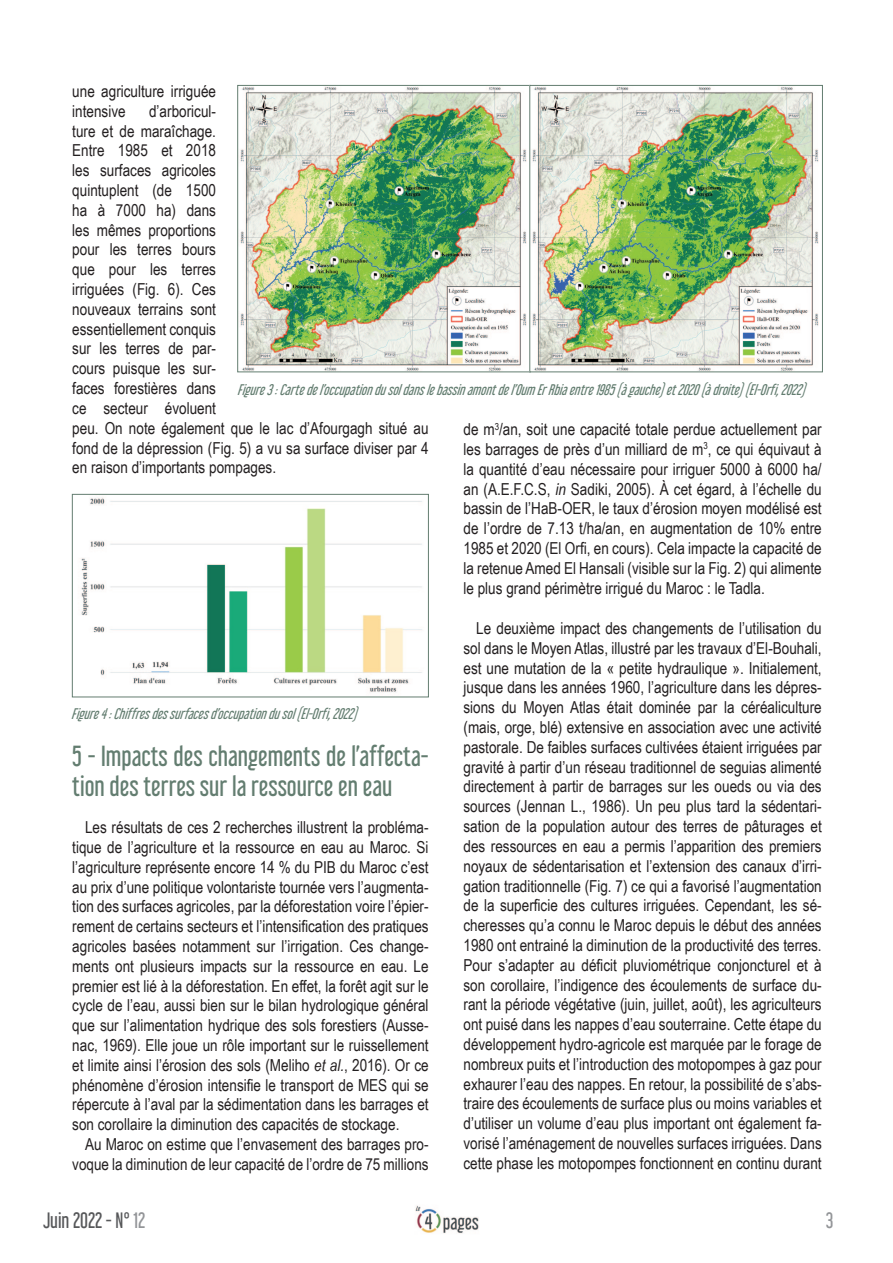
<style>
.page{position:relative;width:893px;height:1263px;background:#fff}
.page>*{position:absolute;margin:0;border:0;box-sizing:border-box;transform-origin:0 0}
.t1{font:25.5px/30.6px "Libel Suit Rg";color:#637d70}
.t2{font:19.5px "Libel Suit Rg";color:#57585a}
.t3{font:19.5px "Libel Suit Rg";color:#939598}
.t4{font:16.5px/19.8px "Arial Narrow";color:#231f20;text-align:justify}
.t5{font:italic 13.5px "Libel Suit Rg";color:#637d70}
.s1{font-style:italic}
.s2{color:#939598}
</style>
<div class="page">
<img style="left:415px;top:1205px;width:64px;height:29px">
<img style="left:240px;top:87px;width:579px;height:283px">
<div style="left:237px;top:85px;width:294px;height:287px;border:1px solid #637d70"></div>
<div style="left:529px;top:85px;width:294px;height:287px;border:1px solid #637d70"></div>
<img style="left:81px;top:497px;width:341px;height:195px">
<div style="left:72px;top:494px;width:357px;height:203px;border:1px solid #637d70"></div>
<p class="t4" style="left:72px;top:81px;width:145px">une agriculture irriguée intensive</p>
<p class="t4" style="left:72px;top:101px;width:358px;text-align:left;text-indent:77px">d’arboricul-<br>ture et de maraîchage.<br>Entre 1985 et 2018<br>les surfaces agricoles<br>quintuplent (de 1500<br>ha à 7000 ha) dans<br>les mêmes proportions<br>pour les terres bours<br>que pour les terres<br>irriguées (Fig. 6). Ces<br>nouveaux terrains sont<br>essentiellement conquis<br>sur les terres de par-<br>cours puisque les sur-<br>faces forestières dans<br>ce secteur évoluent<br>peu. On note également que le lac d’Afourgagh situé au fond de la dépression (Fig. 5) a vu sa surface diviser par 4 en raison d’importants pompages.</p>
<p class="t5" style="left:237px;top:379px;width:575px">Figure3:Cartedel’occupationdusoldanslebassinamontdel’OumErRbiaentre1985(àgauche)et2020(àdroite)(El-Orfi,2022)</p>
<p class="t4" style="left:463px;top:419px;width:360px">de m<sup>3</sup>/an, soit une capacité totale perdue actuellement par les barrages de près d’un milliard de m<sup>3</sup>, ce qui équivaut à la quantité d’eau nécessaire pour irriguer 5000 à 6000 ha/ an (A.E.F.C.S, <span class="s1">in</span> Sadiki, 2005). À cet égard, à l’échelle du bassin de l’HaB-OER, le taux d’érosion moyen modélisé est de l’ordre de 7.13 t/ha/an, en augmentation de 10% entre 1985 et 2020 (El Orfi, en cours). Cela impacte la capacité de la retenue Amed El Hansali (visible sur la Fig. 2) qui alimente le plus grand périmètre irrigué du Maroc : le Tadla.</p>
<p class="t4" style="left:463px;top:618px;width:360px;text-indent:13px">Le deuxième impact des changements de l’utilisation du sol dans le Moyen Atlas, illustré par les travaux d’El-Bouhali, est une mutation de la « petite hydraulique ». Initialement, jusque dans les années 1960, l’agriculture dans les dépres&shy;sions du Moyen Atlas était dominée par la céréaliculture (mais, orge, blé) extensive en association avec une activité pastorale. De faibles surfaces cultivées étaient irriguées par gravité à partir d’un réseau traditionnel de seguias alimenté directement à partir de barrages sur les oueds ou via des sources (Jennan L., 1986). Un peu plus tard la sédentari&shy;sation de la population autour des terres de pâturages et des ressources en eau a permis l’apparition des premiers noyaux de sédentarisation et l’extension des canaux d’irri&shy;gation traditionnelle (Fig. 7) ce qui a favorisé l’augmentation de la superficie des cultures irriguées. Cependant, les sé&shy;cheresses qu’a connu le Maroc depuis le début des années 1980 ont entrainé la diminution de la productivité des terres.<br>Pour s’adapter au déficit pluviométrique conjoncturel et à son corollaire, l’indigence des écoulements de surface du&shy;rant la période végétative (juin, juillet, août), les agriculteurs ont puisé dans les nappes d’eau souterraine. Cette étape du développement hydro-agricole est marquée par le forage de nombreux puits et l’introduction des motopompes à gaz pour exhaurer l’eau des nappes. En retour, la possibilité de s’abs&shy;traire des écoulements de surface plus ou moins variables et d’utiliser un volume d’eau plus important ont également fa&shy;vorisé l’aménagement de nouvelles surfaces irriguées. Dans cette phase les motopompes fonctionnent en continu durant</p>
<p class="t5" style="left:71px;top:702px;width:293px">Figure4:Chiffresdessurfacesd’occupationdusol(El-Orfi,2022)</p>
<h1 class="t1" style="left:72px;top:738px;width:358px">5 - Impacts des changements de l’affecta&shy;tion des terres sur la ressource en eau</h1>
<p class="t4" style="left:72px;top:817px;width:358px;text-indent:13px">Les résultats de ces 2 recherches illustrent la probléma&shy;tique de l’agriculture et la ressource en eau au Maroc. Si l’agriculture représente encore 14 % du PIB du Maroc c’est au prix d’une politique volontariste tournée vers l’augmenta&shy;tion des surfaces agricoles, par la déforestation voire l’épier&shy;rement de certains secteurs et l’intensification des pratiques agricoles basées notamment sur l’irrigation. Ces change&shy;ments ont plusieurs impacts sur la ressource en eau. Le premier est lié à la déforestation. En effet, la forêt agit sur le cycle de l’eau, aussi bien sur le bilan hydrologique général que sur l’alimentation hydrique des sols forestiers (Ausse&shy;nac, 1969). Elle joue un rôle important sur le ruissellement et limite ainsi l’érosion des sols (Meliho <span class="s1">et al.</span>, 2016). Or ce phénomène d’érosion intensifie le transport de MES qui se répercute à l’aval par la sédimentation dans les barrages et son corollaire la diminution des capacités de stockage.</p>
<p class="t4" style="left:72px;top:1134px;width:358px;text-align:right">Au Maroc on estime que l’envasement des barrages pro&shy;voque la diminution de leur capacité de l’ordre de 75 millions</p>
<p class="t2" style="left:43px;top:1204px;width:104px">Juin 2022 - N° <span class="s2">12</span></p>
<p class="t3" style="left:826px;top:1204px;width:9px">3</p>
</div>
